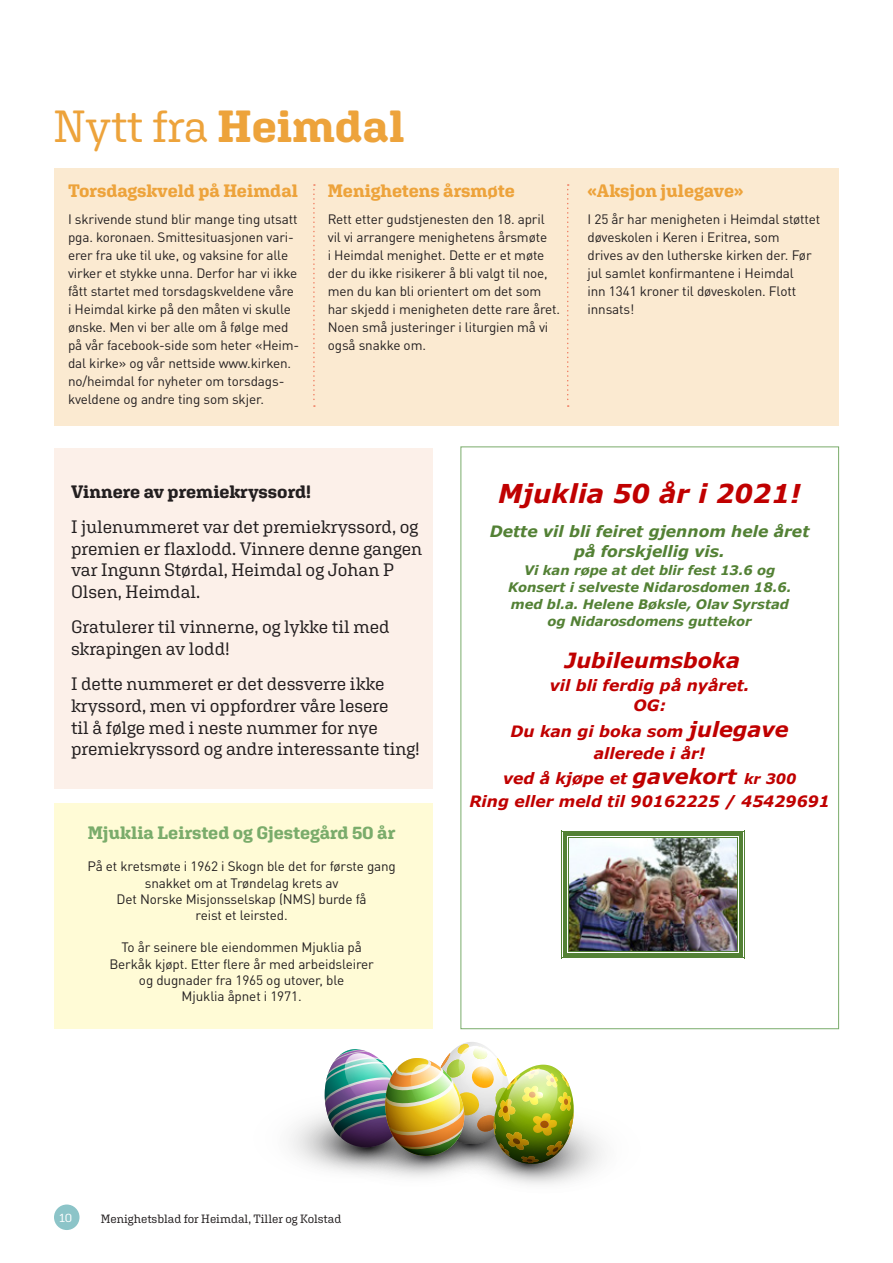
<style>
.page{position:relative;width:893px;height:1263px;background:#fff}
.page>*{position:absolute;margin:0;border:0;box-sizing:border-box;transform-origin:0 0}
.Hovedtittel{font:45px "Aglet Slab";letter-spacing:-.005em;color:#eda33b}
.t1{font:italic 700 25.95px "Verdana";color:#c00000}
.t2{font:italic 700 21px "Verdana";color:#c00000}
.Undertittel2{font:18px/21.6px "Aglet Slab";letter-spacing:-.005em;color:#231f20}
.Undertittel2-2{font:700 18px "Aglet Slab";letter-spacing:-.005em;color:#eda33b}
.Undertittel2-3{font:700 18px "Aglet Slab";color:#7aac6b}
.Undertittel2-4{font:700 18px "Aglet Slab";letter-spacing:-.005em;color:#231f20}
.t3{font:italic 700 15.6px/22.2px "Verdana";color:#c00000;text-align:center}
.t4{font:italic 700 15.6px/20.2px "Verdana";color:#538135;text-align:center}
.Brødtekst{font:13.5px/18px "DIN Pro";letter-spacing:-.01em;color:#231f20}
.t5{font:italic 700 13.2px/17.1px "Verdana";color:#538135;text-align:center}
.t6{font:12px "Aglet Slab";letter-spacing:-.005em;color:#231f20}
.t7{font:12px "Aglet Slab";color:#fff}
.s1{font-weight:700}
.s2{font-size:21px}
.s3{font-size:14.4px}
</style>
<div class="page">
<div style="left:54px;top:1204px;width:26px;height:26px;background:#8cc4c8;border-radius:50%"></div>
<img style="left:290px;top:1042px;width:314px;height:143px">
<div style="left:54px;top:168px;width:785px;height:257px;background:#fbead1"></div>
<div style="left:54px;top:804px;width:378px;height:225px;background:#fffbd6"></div>
<img style="left:569px;top:838px;width:168px;height:112px">
<svg style="left:561px;top:831px;width:7px;height:7px"></svg>
<hr style="left:568px;top:831px;width:169px;height:1px;background:#538135">
<hr style="left:568px;top:832px;width:169px;height:4px;background:#538135">
<hr style="left:568px;top:837px;width:169px;height:1px;background:#538135">
<svg style="left:737px;top:831px;width:8px;height:7px"></svg>
<hr style="left:561px;top:838px;width:1px;height:113px;background:#538135">
<hr style="left:563px;top:838px;width:4px;height:113px;background:#538135">
<hr style="left:568px;top:838px;width:1px;height:113px;background:#538135">
<hr style="left:744px;top:838px;width:1px;height:113px;background:#538135">
<hr style="left:739px;top:838px;width:4px;height:113px;background:#538135">
<hr style="left:737px;top:838px;width:1px;height:113px;background:#538135">
<svg style="left:561px;top:951px;width:8px;height:7px"></svg>
<hr style="left:568px;top:957px;width:169px;height:1px;background:#538135">
<hr style="left:568px;top:953px;width:169px;height:3px;background:#538135">
<hr style="left:568px;top:951px;width:169px;height:1px;background:#538135">
<svg style="left:737px;top:951px;width:8px;height:7px"></svg>
<div style="left:54px;top:448px;width:378px;height:340px;background:#fcf0e9"></div>
<svg style="left:313px;top:184px;width:2px;height:223px"></svg>
<svg style="left:567px;top:184px;width:2px;height:223px"></svg>
<p class="Hovedtittel" style="left:54px;top:100px;width:353px">Nytt fra <span class="s1">Heimdal</span></p>
<p class="Undertittel2-2" style="left:68px;top:180px;width:232px">Torsdagskveld på Heimdal</p>
<p class="Brødtekst" style="left:68px;top:209px;width:233px">I skrivende stund blir mange ting utsatt pga. koronaen. Smittesituasjonen vari&shy;erer fra uke til uke, og vaksine for alle virker et stykke unna. Derfor har vi ikke fått startet med torsdagskveldene våre i Heimdal kirke på den måten vi skulle ønske. Men vi ber alle om å følge med på vår facebook-side som heter «Heim&shy;dal kirke» og vår nettside www.kirken. no/heimdal for nyheter om torsdags&shy;kveldene og andre ting som skjer.</p>
<p class="Undertittel2-2" style="left:328px;top:180px;width:188px">Menighetens årsmøte</p>
<p class="Brødtekst" style="left:328px;top:209px;width:234px">Rett etter gudstjenesten den 18. april vil vi arrangere menighetens årsmøte<br>i Heimdal menighet. Dette er et møte der du ikke risikerer å bli valgt til noe, men du kan bli orientert om det som har skjedd i menigheten dette rare året.<br>Noen små justeringer i liturgien må vi også snakke om.</p>
<p class="Undertittel2-2" style="left:587px;top:180px;width:157px">«Aksjon julegave»</p>
<p class="Brødtekst" style="left:587px;top:209px;width:234px">I 25 år har menigheten i Heimdal støttet døveskolen i Keren i Eritrea, som<br>drives av den lutherske kirken der. Før jul samlet konfirmantene i Heimdal<br>inn 1341 kroner til døveskolen. Flott innsats!</p>
<p class="Undertittel2-4" style="left:71px;top:481px;width:242px">Vinnere av premiekryssord!</p>
<p class="Undertittel2" style="left:71px;top:516px;width:353px">I julenummeret var det premiekryssord, og premien er flaxlodd. Vinnere denne gangen var Ingunn Størdal, Heimdal og Johan P Olsen, Heimdal.</p>
<p class="Undertittel2" style="left:71px;top:616px;width:320px">Gratulerer til vinnerne, og lykke til med skrapingen av lodd!</p>
<p class="Undertittel2" style="left:71px;top:673px;width:350px">I dette nummeret er det dessverre ikke kryssord, men vi oppfordrer våre lesere<br>til å følge med i neste nummer for nye premiekryssord og andre interessante ting!</p>
<p class="Undertittel2-3" style="left:88px;top:822px;width:309px">Mjuklia Leirsted og Gjestegård 50 år</p>
<p class="Brødtekst" style="left:87px;top:857px;width:310px;line-height:16.2px;text-align:center">På et kretsmøte i 1962 i Skogn ble det for første gang snakket om at Trøndelag krets av</p>
<p class="Brødtekst" style="left:117px;top:888px;width:252px">Det Norske Misjonsselskap (NMS) burde få</p>
<p class="Brødtekst" style="left:196px;top:905px;width:94px">reist et leirsted.</p>
<p class="Brødtekst" style="left:121px;top:937px;width:242px">To år seinere ble eiendommen Mjuklia på</p>
<p class="Brødtekst" style="left:109px;top:953px;width:266px">Berkåk kjøpt. Etter flere år med arbeidsleirer</p>
<p class="Brødtekst" style="left:139px;top:969px;width:207px">og dugnader fra 1965 og utover, ble</p>
<p class="Brødtekst" style="left:182px;top:986px;width:122px">Mjuklia åpnet i 1971.</p>
<p class="t1" style="left:498px;top:475px;width:304px">Mjuklia 50 år i 2021!</p>
<p class="t4" style="left:490px;top:521px;width:321px">Dette vil bli feiret gjennom hele året på forskjellig vis.</p>
<p class="t5" style="left:508px;top:561px;width:285px">Vi kan røpe at det blir fest 13.6 og Konsert i selveste Nidarosdomen 18.6. med bl.a. Helene Bøksle, Olav Syrstad og Nidarosdomens guttekor</p>
<p class="t2" style="left:565px;top:646px;width:177px">Jubileumsboka</p>
<p class="t3" style="left:550px;top:674px;width:201px;line-height:20.2px">vil bli ferdig på nyåret.<br>OG:</p>
<p class="t3" style="left:510px;top:719px;width:280px">Du kan gi boka som <span class="s2">julegave </span>allerede i år!</p>
<p class="t3" style="left:469px;top:767px;width:362px">ved å kjøpe et <span class="s2">gavekort</span> <span class="s3">kr 300<br></span>Ring eller meld til 90162225 / 45429691</p>
<p class="t7" style="left:60px;top:1211px;width:14px">10</p>
<p class="t6" style="left:101px;top:1212px;width:242px">Menighetsblad for Heimdal, Tiller og Kolstad</p>
</div>
